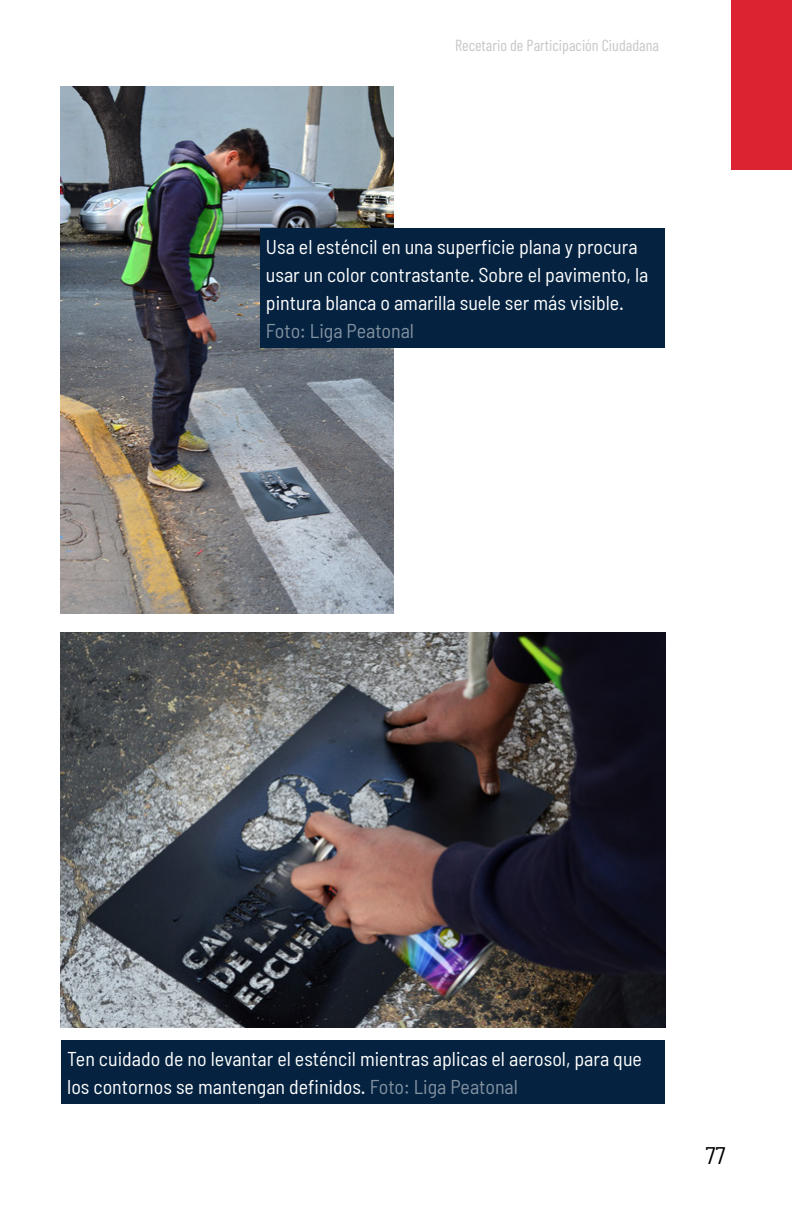
<style>
.page{position:relative;width:792px;height:1224px;background:#fff}
.page>*{position:absolute;margin:0;border:0;box-sizing:border-box;transform-origin:0 0}
.t1{font:semi-condensed 24px "Barlow";color:#000}
.t2{font:semi-condensed 20px/28px "Barlow";color:#fff}
.t3{font:semi-condensed 20px "Barlow";color:#8291a0}
.t4{font:16px "Barlow Condensed";color:#c7c8ca}
.s1{color:#8291a0}
</style>
<div class="page">
<img style="left:61px;top:632px;width:604px;height:396px">
<img style="left:61px;top:86px;width:332px;height:528px">
<div style="left:260px;top:228px;width:405px;height:120px;background:#052341"></div>
<div style="left:62px;top:1040px;width:603px;height:64px;background:#052341"></div>
<div style="left:731px;top:0;width:61px;height:170px;background:#dc2332"></div>
<p class="t4" style="left:455px;top:35px;width:205px">Recetario de Participación Ciudadana</p>
<p class="t2" style="left:266px;top:232px;width:384px">Usa el esténcil en una superficie plana y procura usar un color contrastante. Sobre el pavimento, la pintura blanca o amarilla suele ser más visible.</p>
<p class="t3" style="left:266px;top:318px;width:150px">Foto: Liga Peatonal</p>
<p class="t2" style="left:67px;top:1044px;width:576px">Ten cuidado de no levantar el esténcil mientras aplicas el aerosol, para que los contornos se mantengan definidos. <span class="s1">Foto: Liga Peatonal</span></p>
<p class="t1" style="left:705px;top:1140px;width:22px">77</p>
</div>
